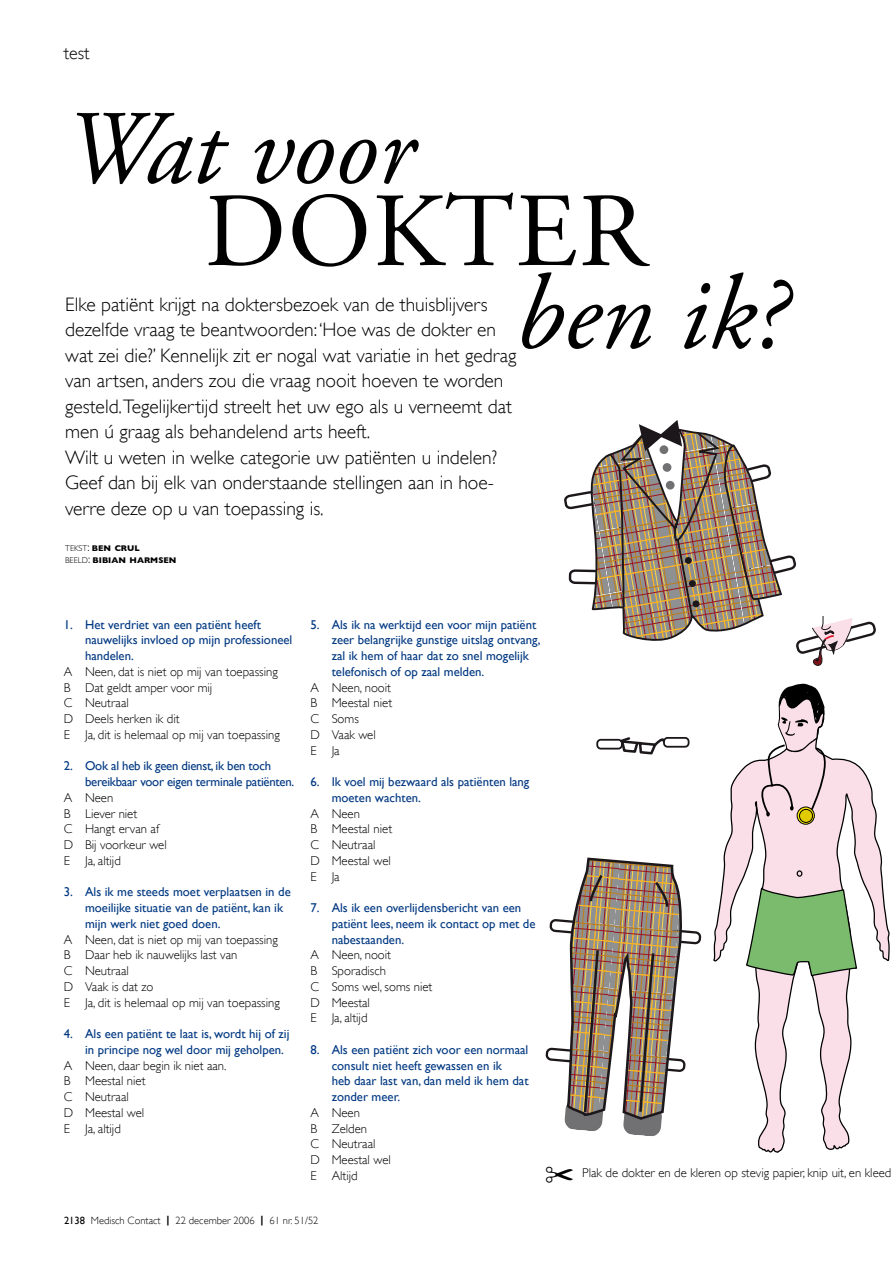
<style>
.page{position:relative;width:893px;height:1263px;background:#fff}
.page>*{position:absolute;margin:0;border:0;box-sizing:border-box;transform-origin:0 0}
.t1{font:italic 105px "Adobe Garamond Pro";color:#000}
.t2{font:105px "Adobe Garamond Pro";letter-spacing:.015em;color:#000}
.t3{font:300 19.5px/25.5px "Gill Sans";color:#000}
.t4{font:300 18px "Gill Sans";color:#000}
.t5{font:12.75px/15.8px "Gill Sans";color:#003882}
.t6{font:300 12.75px/15.8px "Gill Sans";color:#000}
.t7{font:12.75px/15.8px "Gill Sans";letter-spacing:-.02em;color:#003882}
.t8{font:300 10.5px "Gill Sans";color:#000}
.t9{font:700 8.4px/12px "Gill Sans";color:#000}
.s1{font-weight:300}
.s2{font-weight:300;font-size:12px}
.s3{font-weight:400}
.s4{font-weight:700}
</style>
<div class="page">
<svg style="left:858px;top:765px;width:32px;height:196px"></svg>
<svg style="left:713px;top:684px;width:145px;height:469px"></svg>
<div style="left:663px;top:737px;width:26px;height:11px;border:2px solid #1b171b;border-radius:4px"></div>
<div style="left:596px;top:739px;width:27px;height:10px;border:2px solid #1b171b;border-radius:4px"></div>
<svg style="left:618px;top:737px;width:48px;height:17px"></svg>
<svg style="left:545px;top:857px;width:157px;height:279px"></svg>
<svg style="left:564px;top:420px;width:312px;height:246px"></svg>
<svg style="left:659px;top:445px;width:10px;height:9px"></svg>
<svg style="left:662px;top:463px;width:10px;height:9px"></svg>
<svg style="left:665px;top:480px;width:10px;height:10px"></svg>
<h3 class="t4" style="left:64px;top:43px;width:27px">test</h3>
<h1 class="t1" style="left:64px;top:86px;width:351px">Wat voor</h1>
<h1 class="t2" style="left:204px;top:169px;width:443px">DOKTER</h1>
<h1 class="t1" style="left:515px;top:251px;width:273px">ben ik?</h1>
<p class="t3" style="left:65px;top:291px;width:453px">Elke patiënt krijgt na doktersbezoek van de thuisblijvers dezelfde vraag te beantwoorden: ‘Hoe was de dokter en wat zei die?’ Kennelijk zit er nogal wat variatie in het gedrag van artsen, anders zou die vraag nooit hoeven te worden gesteld.Tegelijkertijd streelt het uw ego als u verneemt dat men ú graag als behandelend arts heeft.<br>Wilt u weten in welke categorie uw patiënten u indelen?<br>Geef dan bij elk van onderstaande stellingen aan in hoe&shy;verre deze op u van toepassing is.</p>
<p class="t9" style="left:65px;top:542px;width:113px"><span class="s1">tekst</span><span class="s2">:</span> BEN CRUL<br><span class="s1">beeld</span><span class="s2">:</span> BIBIAN HARMSEN</p>
<p class="t5" style="left:85px;top:616px;width:209px;text-indent:-21px">1. Het verdriet van een patiënt heeft nauwelijks invloed op mijn professioneel handelen.</p>
<p class="t6" style="left:64px;top:664px;width:218px">A Neen, dat is niet op mij van toepassing<br>B Dat geldt amper voor mij<br>C Neutraal<br>D Deels herken ik dit<br>E Ja, dit is helemaal op mij van toepassing</p>
<p class="t7" style="left:85px;top:758px;width:211px;text-indent:-21px">2. Ook al heb ik geen dienst, ik ben toch bereikbaar voor eigen terminale patiënten.</p>
<p class="t6" style="left:64px;top:790px;width:104px">A Neen<br>B Liever niet<br>C Hangt ervan af<br>D Bij voorkeur wel<br>E Ja, altijd</p>
<p class="t5" style="left:85px;top:884px;width:207px;text-indent:-21px">3. Als ik me steeds moet verplaatsen in de moeilijke situatie van de patiënt, kan ik mijn werk niet goed doen.</p>
<p class="t6" style="left:64px;top:931px;width:218px">A Neen, dat is niet op mij van toepassing<br>B Daar heb ik nauwelijks last van<br>C Neutraal<br>D Vaak is dat zo<br>E Ja, dit is helemaal op mij van toepassing</p>
<p class="t5" style="left:85px;top:1026px;width:206px;text-indent:-21px">4. Als een patiënt te laat is, wordt hij of zij in principe nog wel door mij geholpen.</p>
<p class="t6" style="left:64px;top:1057px;width:164px">A Neen, daar begin ik niet aan.<br>B Meestal niet<br>C Neutraal<br>D Meestal wel<br>E Ja, altijd</p>
<p class="t5" style="left:332px;top:616px;width:210px;text-indent:-21px">5. Als ik na werktijd een voor mijn patiënt zeer belangrijke gunstige uitslag ontvang, zal ik hem of haar dat zo snel mogelijk telefonisch of op zaal melden.</p>
<p class="t6" style="left:310px;top:679px;width:83px">A Neen, nooit<br>B Meestal niet<br>C Soms<br>D Vaak wel<br>E Ja</p>
<p class="t5" style="left:332px;top:774px;width:199px;text-indent:-21px">6. Ik voel mij bezwaard als patiënten lang moeten wachten.</p>
<p class="t6" style="left:310px;top:805px;width:83px">A Neen<br>B Meestal niet<br>C Neutraal<br>D Meestal wel<br>E Ja</p>
<p class="t5" style="left:332px;top:900px;width:205px;text-indent:-21px">7. Als ik een overlijdensbericht van een patiënt lees, neem ik contact op met de nabestaanden.</p>
<p class="t6" style="left:310px;top:947px;width:124px">A Neen, nooit<br>B Sporadisch<br>C Soms wel, soms niet<br>D Meestal<br>E Ja, altijd</p>
<p class="t5" style="left:332px;top:1042px;width:198px;text-indent:-21px">8. Als een patiënt zich voor een normaal consult niet heeft gewassen en ik<br>heb daar last van, dan meld ik hem dat zonder meer.</p>
<p class="t6" style="left:310px;top:1105px;width:82px">A Neen<br>B Zelden<br>C Neutraal<br>D Meestal wel<br>E Altijd</p>
<p class="t8" style="left:64px;top:1214px;width:256px"><span class="s3">2138</span> Medisch Contact <span class="s4">|</span> 22 december 2006 <span class="s4">|</span> 61 nr. 51/52</p>
<p class="t6" style="left:582px;top:1165px;width:311px">Plak de dokter en de kleren op stevig papier, knip uit, en kleed</p>
</div>
